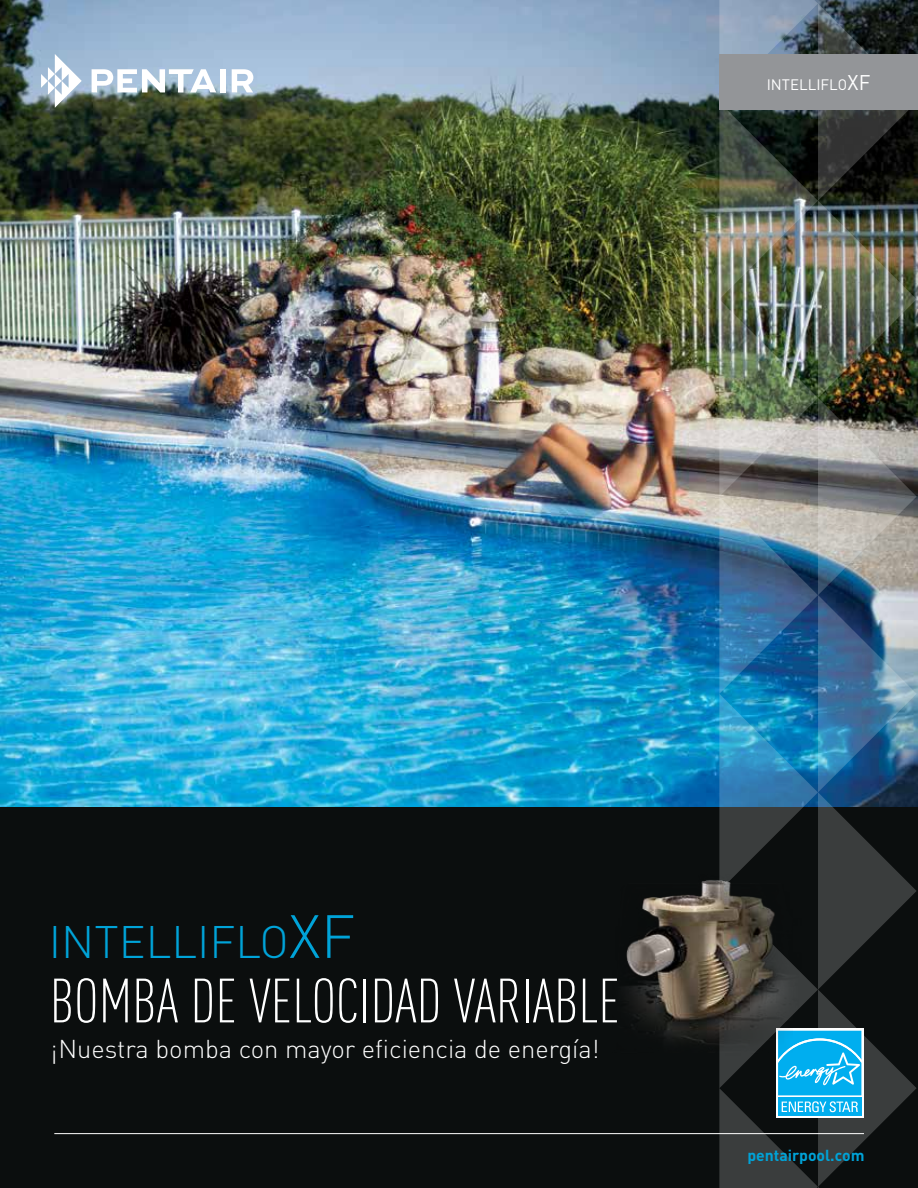
<style>
.page{position:relative;width:918px;height:1188px;background:#fff}
.page>*{position:absolute;margin:0;border:0;box-sizing:border-box;transform-origin:0 0}
.t1{font:300 condensed 61.5px "DIN Pro";color:#fff}
.t2{font:300 45px "DIN Pro";color:#00a3d8}
.t3{font:300 25.5px "DIN Pro";color:#fff}
.t4{font:700 15.75px "DIN Pro";color:#00a3d8}
.t5{font:15px "DIN Pro";color:#fff}
.s1{font-size:21px}
.s2{font-size:60px}
</style>
<div class="page">
<div style="left:0;top:793px;width:918px;height:395px;background:#0b0e0e"></div>
<img style="left:0;top:0;width:918px;height:807px">
<svg style="left:41px;top:54px;width:41px;height:54px"></svg>
<svg style="left:92px;top:69px;width:124px;height:23px"></svg>
<div style="left:220px;top:69px;width:6px;height:23px;background:#fff"></div>
<svg style="left:232px;top:69px;width:21px;height:23px"></svg>
<img style="left:719px;top:0;width:198px;height:1188px">
<hr style="left:54px;top:1133px;width:810px;height:1px;background:#fff">
<img style="left:626px;top:859px;width:192px;height:219px">
<p class="t5" style="left:767px;top:72px;width:105px">INTELLIFLO<span class="s1">XF</span></p>
<h2 class="t2" style="left:49px;top:907px;width:308px">INTELLIFLO<span class="s2">XF</span></h2>
<h1 class="t1" style="left:50px;top:957px;width:572px">BOMBA DE VELOCIDAD VARIABLE</h1>
<p class="t3" style="left:51px;top:1030px;width:550px">¡Nuestra bomba con mayor eficiencia de energía!</p>
<p class="t4" style="left:747px;top:1142px;width:119px">pentairpool.com</p>
</div>
